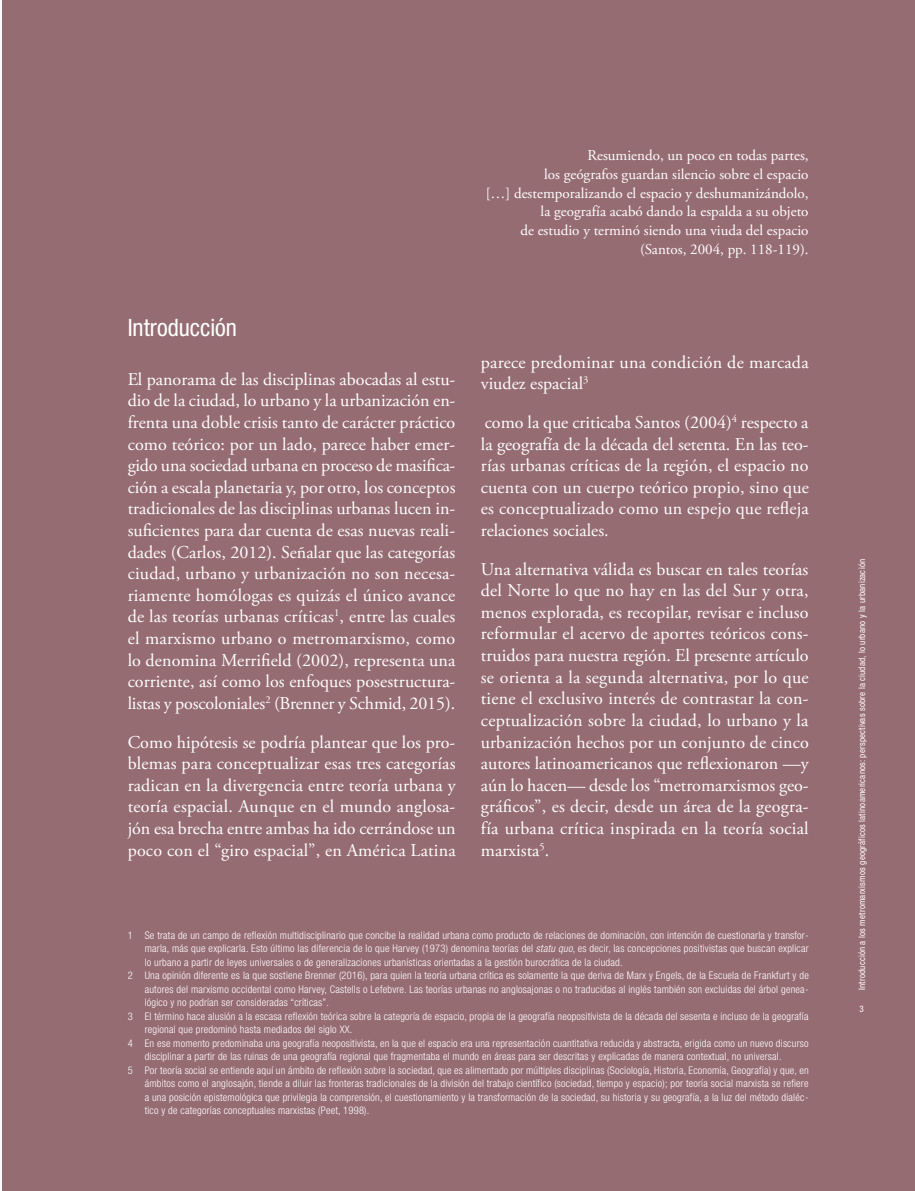
<style>
.page{position:relative;width:915px;height:1191px;background:#fff}
.page>*{position:absolute;margin:0;border:0;box-sizing:border-box;transform-origin:0 0}
.Título1{font:condensed 24px "Helvetica Neue LT Std";color:#fff}
.Cuerpo_texto_2{font:18px/21.6px "Adobe Garamond Pro";letter-spacing:.01em;color:#fff;text-align:justify}
.epigrafe{font:15px/18.9px "Adobe Garamond Pro";color:#fff;text-align:right}
.Nota_al_pie{font:300 condensed 10.5px/13.5px "Helvetica Neue LT Std";letter-spacing:.02em;color:#fff;text-align:justify}
.Editorial_Cuerpo_tex{font:condensed 9px "Helvetica Neue LT Std";letter-spacing:.02em;color:#fff}
.s1{font-style:italic}
</style>
<div class="page">
<div style="left:2px;top:0;width:912px;height:1191px;background:#966c73"></div>
<p class="Título1" style="left:128px;top:314px;width:111px">Introducción</p>
<p class="Cuerpo_texto_2" style="left:128px;top:369px;width:329px">El panorama de las disciplinas abocadas al estu&shy;dio de la ciudad, lo urbano y la urbanización en&shy;frenta una doble crisis tanto de carácter práctico como teórico: por un lado, parece haber emer&shy;gido una sociedad urbana en proceso de masifica&shy;ción a escala planetaria y, por otro, los conceptos tradicionales de las disciplinas urbanas lucen in&shy;suficientes para dar cuenta de esas nuevas reali&shy;dades (Carlos, 2012). Señalar que las categorías ciudad, urbano y urbanización no son necesa&shy;riamente homólogas es quizás el único avance de las teorías urbanas críticas<sup>1</sup>, entre las cuales el marxismo urbano o metromarxismo, como lo denomina Merrifield (2002), representa una corriente, así como los enfoques posestructura&shy;listas y poscoloniales<sup>2</sup> (Brenner y Schmid, 2015).</p>
<p class="Cuerpo_texto_2" style="left:128px;top:731px;width:329px">Como hipótesis se podría plantear que los pro&shy;blemas para conceptualizar esas tres categorías radican en la divergencia entre teoría urbana y teoría espacial. Aunque en el mundo anglosa&shy;jón esa brecha entre ambas ha ido cerrándose un poco con el “giro espacial”, en América Latina</p>
<p class="epigrafe" style="left:485px;top:146px;width:324px">Resumiendo, un poco en todas partes,<br>los geógrafos guardan silencio sobre el espacio<br>[…] destemporalizando el espacio y deshumanizándolo, la geografía acabó dando la espalda a su objeto<br>de estudio y terminó siendo una viuda del espacio (Santos, 2004, pp. 118-119).</p>
<p class="Cuerpo_texto_2" style="left:480px;top:352px;width:329px">parece predominar una condición de marcada viudez espacial<sup>3</sup></p>
<p class="Cuerpo_texto_2" style="left:480px;top:412px;width:329px">como la que criticaba Santos (2004)<sup>4</sup> respecto a la geografía de la década del setenta. En las teo&shy;rías urbanas críticas de la región, el espacio no cuenta con un cuerpo teórico propio, sino que es conceptualizado como un espejo que refleja relaciones sociales.</p>
<p class="Cuerpo_texto_2" style="left:480px;top:559px;width:329px">Una alternativa válida es buscar en tales teorías del Norte lo que no hay en las del Sur y otra, menos explorada, es recopilar, revisar e incluso reformular el acervo de aportes teóricos cons&shy;truidos para nuestra región. El presente artículo se orienta a la segunda alternativa, por lo que tiene el exclusivo interés de contrastar la con&shy;ceptualización sobre la ciudad, lo urbano y la urbanización hechos por un conjunto de cinco autores latinoamericanos que reflexionaron —y aún lo hacen— desde los “metromarxismos geo&shy;gráficos”, es decir, desde un área de la geogra&shy;fía urbana crítica inspirada en la teoría social marxista<sup>5</sup>.</p>
<p class="Nota_al_pie" style="left:145px;top:928px;width:665px;text-indent:-17px">1 Se trata de un campo de reflexión multidisciplinario que concibe la realidad urbana como producto de relaciones de dominación, con intención de cuestionarla y transfor&shy;marla, más que explicarla. Esto último las diferencia de lo que Harvey (1973) denomina teorías del <span class="s1">statu quo</span>, es decir, las concepciones positivistas que buscan explicar lo urbano a partir de leyes universales o de generalizaciones urbanísticas orientadas a la gestión burocrática de la ciudad.</p>
<p class="Nota_al_pie" style="left:145px;top:968px;width:665px;text-indent:-17px">2 Una opinión diferente es la que sostiene Brenner (2016), para quien la teoría urbana crítica es solamente la que deriva de Marx y Engels, de la Escuela de Frankfurt y de autores del marxismo occidental como Harvey, Castells o Lefebvre. Las teorías urbanas no anglosajonas o no traducidas al inglés también son excluidas del árbol genea&shy;lógico y no podrían ser consideradas “críticas”.</p>
<p class="Nota_al_pie" style="left:145px;top:1009px;width:665px;text-indent:-17px">3 El término hace alusión a la escasa reflexión teórica sobre la categoría de espacio, propia de la geografía neopositivista de la década del sesenta e incluso de la geografía regional que predominó hasta mediados del siglo XX.</p>
<p class="Nota_al_pie" style="left:145px;top:1036px;width:665px;text-indent:-17px">4 En ese momento predominaba una geografía neopositivista, en la que el espacio era una representación cuantitativa reducida y abstracta, erigida como un nuevo discurso disciplinar a partir de las ruinas de una geografía regional que fragmentaba el mundo en áreas para ser descritas y explicadas de manera contextual, no universal.</p>
<p class="Nota_al_pie" style="left:145px;top:1063px;width:665px;text-indent:-17px">5 Por teoría social se entiende aquí un ámbito de reflexión sobre la sociedad, que es alimentado por múltiples disciplinas (Sociología, Historia, Economía, Geografía) y que, en ámbitos como el anglosajón, tiende a diluir las fronteras tradicionales de la división del trabajo científico (sociedad, tiempo y espacio); por teoría social marxista se refiere a una posición epistemológica que privilegia la comprensión, el cuestionamiento y la transformación de la sociedad, su historia y su geografía, a la luz del método dialéc&shy;tico y de categorías conceptuales marxistas (Peet, 1998).</p>
<p class="Editorial_Cuerpo_tex" style="left:856px;top:990px;width:432px;rotate:-90deg">Introducción a los metromarxismos geográficos latinoamericanos: perspectivas sobre la ciudad, lo urbano y la urbanización</p>
<p class="Editorial_Cuerpo_tex" style="left:859px;top:1004px;width:6px">3</p>
</div>
